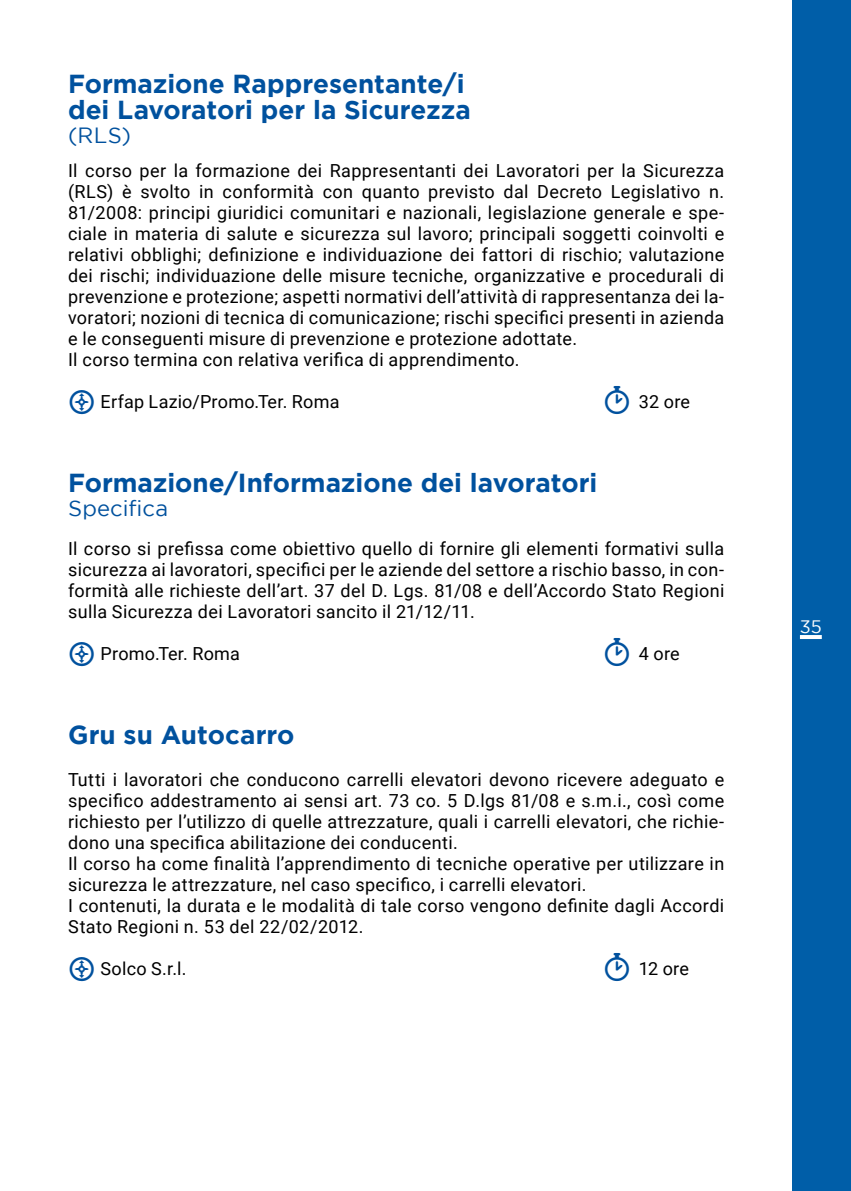
<style>
.page{position:relative;width:851px;height:1191px;background:#fff}
.page>*{position:absolute;margin:0;border:0;box-sizing:border-box;transform-origin:0 0}
.t1{font:700 26px/26px "Gotham";color:#00519e}
.t2{font:22px "Gotham";letter-spacing:.005em;color:#00519e}
.t3{font:18px/21px "Roboto";letter-spacing:.02em;color:#000}
.t4{font:18px "Gotham";color:#fff}
</style>
<div class="page">
<div style="left:792px;top:0;width:58px;height:1191px;background:#005ea8"></div>
<hr style="left:799px;top:635px;width:22px;height:4px;background:#fff">
<h1 class="t1" style="left:68px;top:70px;width:404px">Formazione Rappresentante/i dei Lavoratori per la Sicurezza</h1>
<p class="t2" style="left:68px;top:123px;width:65px">(RLS)</p>
<p class="t3" style="left:68px;top:159px;width:657px">Il corso per la formazione dei Rappresentanti dei Lavoratori per la Sicurezza (RLS) è svolto in conformità con quanto previsto dal Decreto Legislativo n.<br>81/2008: principi giuridici comunitari e nazionali, legislazione generale e spe&shy;ciale in materia di salute e sicurezza sul lavoro; principali soggetti coinvolti e relativi obblighi; definizione e individuazione dei fattori di rischio; valutazione dei rischi; individuazione delle misure tecniche, organizzative e procedurali di prevenzione e protezione; aspetti normativi dell’attività di rappresentanza dei la&shy;voratori; nozioni di tecnica di comunicazione; rischi specifici presenti in azienda e le conseguenti misure di prevenzione e protezione adottate.<br>Il corso termina con relativa verifica di apprendimento.</p>
<p class="t3" style="left:100px;top:390px;width:240px">Erfap Lazio/Promo.Ter. Roma</p>
<p class="t3" style="left:638px;top:390px;width:53px">32 ore</p>
<h1 class="t1" style="left:68px;top:469px;width:530px">Formazione/Informazione dei lavoratori</h1>
<p class="t2" style="left:68px;top:496px;width:102px">Specifica</p>
<p class="t3" style="left:68px;top:537px;width:657px;text-align:justify">Il corso si prefissa come obiettivo quello di fornire gli elementi formativi sulla sicurezza ai lavoratori, specifici per le aziende del settore a rischio basso, in con&shy;formità alle richieste dell’art. 37 del D. Lgs. 81/08 e dell’Accordo Stato Regioni sulla Sicurezza dei Lavoratori sancito il 21/12/11.</p>
<p class="t3" style="left:100px;top:642px;width:141px">Promo.Ter. Roma</p>
<p class="t3" style="left:638px;top:642px;width:42px">4 ore</p>
<h1 class="t1" style="left:68px;top:721px;width:228px">Gru su Autocarro</h1>
<p class="t3" style="left:68px;top:768px;width:657px">Tutti i lavoratori che conducono carrelli elevatori devono ricevere adeguato e specifico addestramento ai sensi art. 73 co. 5 D.lgs 81/08 e s.m.i., così come richiesto per l’utilizzo di quelle attrezzature, quali i carrelli elevatori, che richie&shy;dono una specifica abilitazione dei conducenti.<br>Il corso ha come finalità l’apprendimento di tecniche operative per utilizzare in sicurezza le attrezzature, nel caso specifico, i carrelli elevatori.<br>I contenuti, la durata e le modalità di tale corso vengono definite dagli Accordi Stato Regioni n. 53 del 22/02/2012.</p>
<p class="t3" style="left:100px;top:957px;width:87px">Solco S.r.l.</p>
<p class="t3" style="left:638px;top:957px;width:52px">12 ore</p>
<p class="t4" style="left:799px;top:616px;width:23px">35</p>
</div>
